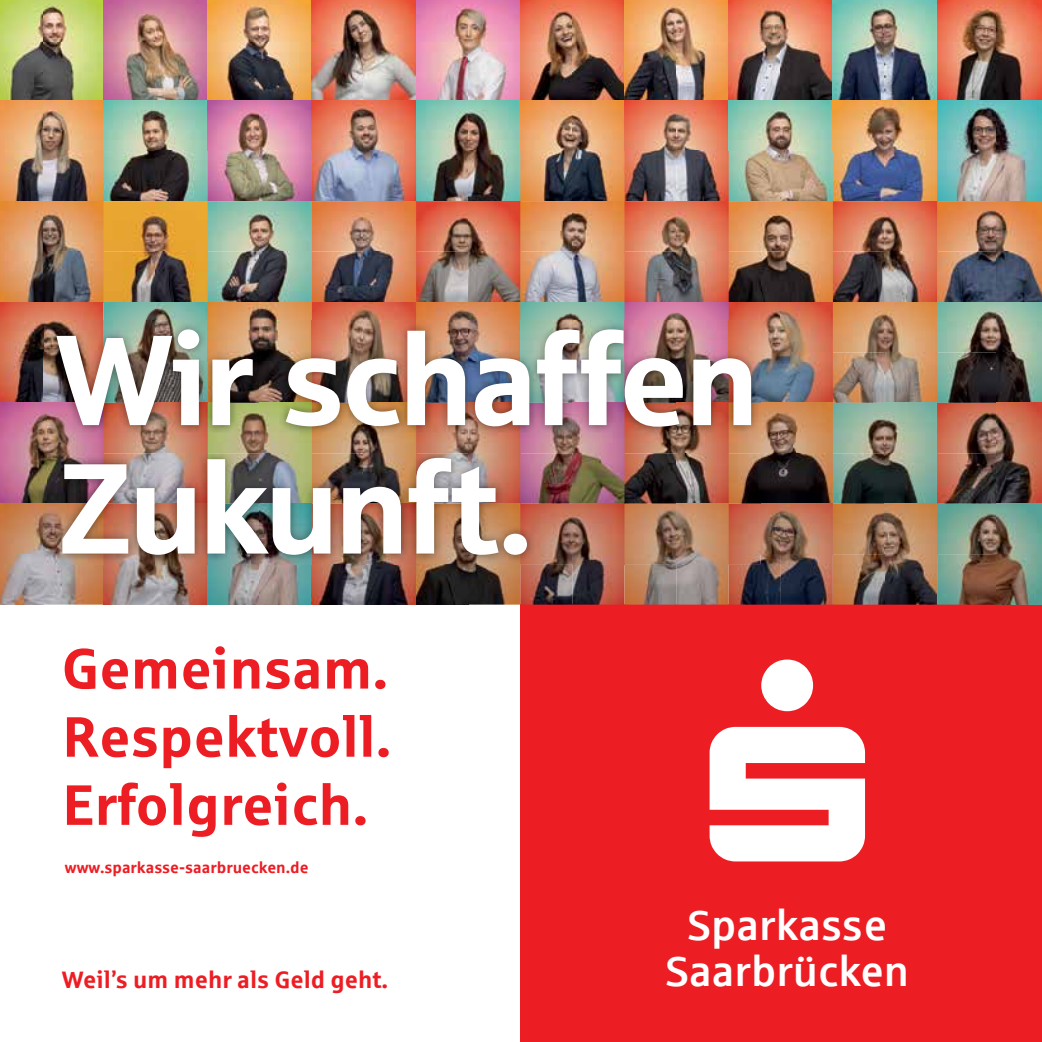
<style>
.page{position:relative;width:1042px;height:1042px;background:#fff}
.page>*{position:absolute;margin:0;border:0;box-sizing:border-box;transform-origin:0 0}
.t1{font:128.45px/128.5px "Sparkasse Head";color:#fff}
.t2{font:700 56.7px/68.1px "Sparkasse Rg";color:#ed1d24;text-align:justify}
.t3{font:500 42.7px "Sparkasse";color:#fff}
.t4{font:700 23.8px "Sparkasse Rg";color:#ed1d24}
.t5{font:700 15.92px "Sparkasse Rg";color:#ed1d24}
</style>
<div class="page">
<div style="left:520px;top:604px;width:522px;height:438px;background:#ed1d24"></div>
<svg style="left:709px;top:659px;width:156px;height:202px"></svg>
<img style="left:13px;top:604px;width:507px;height:1px">
<img style="left:520px;top:604px;width:522px;height:1px">
<img style="left:0;top:0;width:1042px;height:302px">
<img style="left:0;top:302px;width:103px;height:50px">
<img style="left:0;top:352px;width:47px;height:202px">
<img style="left:0;top:554px;width:103px;height:50px">
<img style="left:103px;top:302px;width:626px;height:18px">
<img style="left:103px;top:564px;width:626px;height:40px">
<img style="left:729px;top:302px;width:313px;height:50px">
<img style="left:760px;top:352px;width:282px;height:202px">
<img style="left:729px;top:554px;width:313px;height:50px">
<img style="left:47px;top:320px;width:713px;height:244px">
<h1 class="t1" style="left:56px;top:311px;width:703px">Wir schaffen<br>Zukunft.</h1>
<p class="t2" style="left:61px;top:632px;width:332px">Gemeinsam.<br>Respektvoll.<br>Erfolgreich.</p>
<p class="t5" style="left:65px;top:857px;width:245px">www.sparkasse-saarbruecken.de</p>
<p class="t4" style="left:62px;top:964px;width:328px">Weil’s um mehr als Geld geht.</p>
<p class="t3" style="left:687px;top:898px;width:201px">Sparkasse</p>
<p class="t3" style="left:665px;top:944px;width:245px">Saarbrücken</p>
</div>
